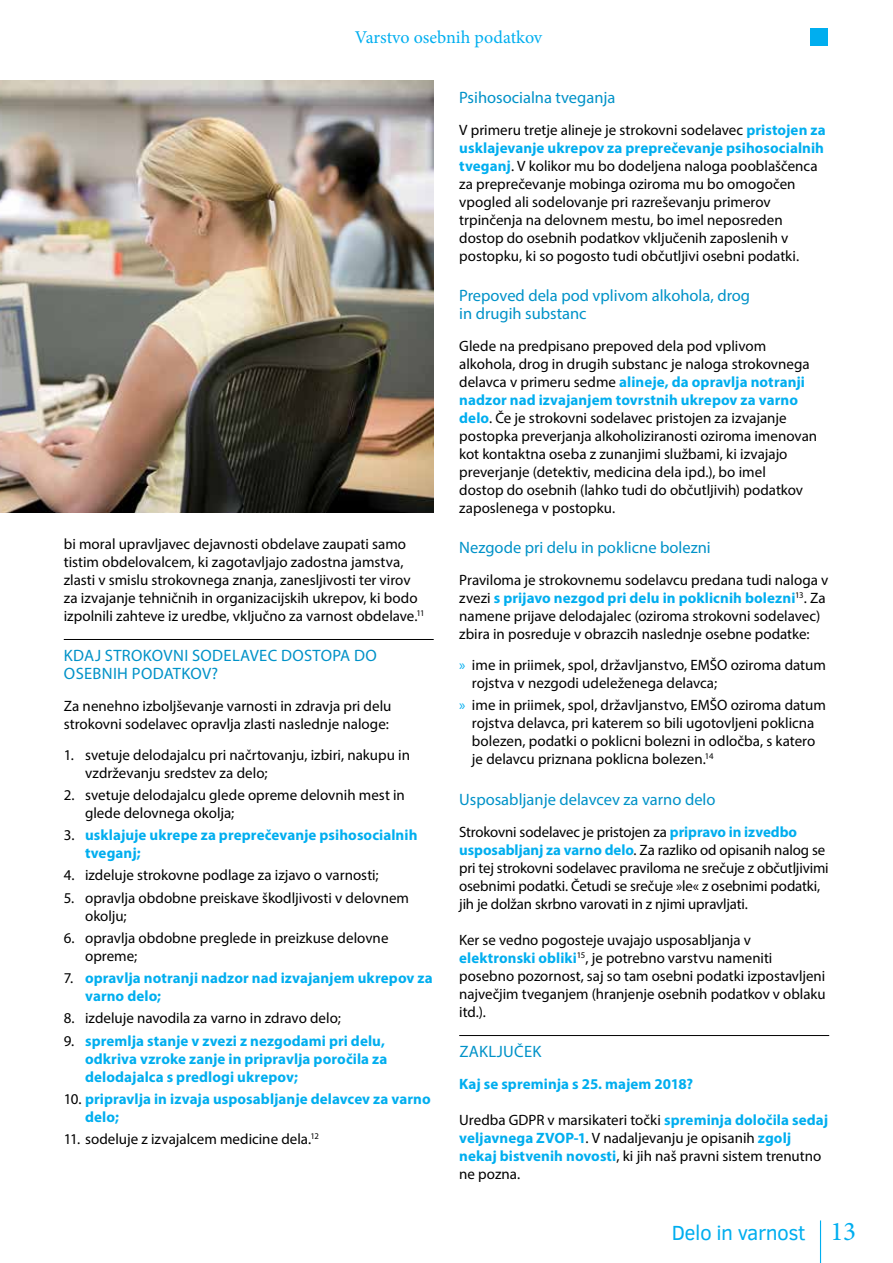
<style>
.page{position:relative;width:893px;height:1263px;background:#fff}
.page>*{position:absolute;margin:0;border:0;box-sizing:border-box;transform-origin:0 0}
.t1{font:21px "Clear Sans";letter-spacing:-.025em;color:#00aeef}
.t2{font:18px "Minion Pro";letter-spacing:-.005em;color:#00aeef}
.t3{font:16.5px/18px "Myriad Pro";color:#0092c8}
.t4{font:15px/18px "Myriad Pro";color:#000}
.t5{font:700 15px/18px "Myriad Pro";letter-spacing:.005em;color:#00aeef}
.s1{font-weight:400;color:#000}
.s2{font-weight:700;color:#00aeef}
.s3{color:#00aeef}
.s4{font-family:"Minion Pro";font-size:27px}
</style>
<div class="page">
<hr style="left:820px;top:1220px;width:1px;height:43px;background:#00aeef">
<div style="left:810px;top:29px;width:17px;height:17px;background:#00aeef"></div>
<hr style="left:64px;top:639px;width:370px;height:1px;background:#000">
<hr style="left:459px;top:1035px;width:370px;height:1px;background:#000">
<img style="left:0;top:81px;width:434px;height:432px">
<p class="t2" style="left:355px;top:25px;width:189px">Varstvo osebnih podatkov</p>
<p class="t4" style="left:64px;top:535px;width:362px">bi moral upravljavec dejavnosti obdelave zaupati samo tistim obdelovalcem, ki zagotavljajo zadostna jamstva, zlasti v smislu strokovnega znanja, zanesljivosti ter virov za izvajanje tehničnih in organizacijskih ukrepov, ki bodo izpolnili zahteve iz uredbe, vključno za varnost obdelave.<sup>11</sup></p>
<p class="t3" style="left:64px;top:646px;width:19px">Kdaj</p>
<p class="t3" style="left:105px;top:646px;width:11px">strokovni</p>
<p class="t3" style="left:192px;top:646px;width:11px">sodelavec</p>
<p class="t3" style="left:281px;top:646px;width:11px">dostopa</p>
<p class="t3" style="left:354px;top:646px;width:12px">do</p>
<p class="t3" style="left:64px;top:664px;width:10px">osebnih</p>
<p class="t3" style="left:132px;top:664px;width:11px">podatkov</p>
<p class="t3" style="left:212px;top:664px;width:8px">?</p>
<p class="t4" style="left:64px;top:697px;width:329px">Za nenehno izboljševanje varnosti in zdravja pri delu strokovni sodelavec opravlja zlasti naslednje naloge:</p>
<p class="t4" style="left:85px;top:745px;width:326px;text-indent:-21px">1. svetuje delodajalcu pri načrtovanju, izbiri, nakupu in vzdrževanju sredstev za delo;</p>
<p class="t4" style="left:85px;top:786px;width:321px;text-indent:-21px">2. svetuje delodajalcu glede opreme delovnih mest in glede delovnega okolja;</p>
<p class="t5" style="left:85px;top:825px;width:334px;text-indent:-21px"><span class="s1">3.</span> usklajuje ukrepe za preprečevanje psihosocialnih tveganj;</p>
<p class="t4" style="left:64px;top:866px;width:316px">4. izdeluje strokovne podlage za izjavo o varnosti;</p>
<p class="t4" style="left:85px;top:888px;width:326px;text-indent:-21px">5. opravlja obdobne preiskave škodljivosti v delovnem okolju;</p>
<p class="t4" style="left:85px;top:928px;width:305px;text-indent:-21px">6. opravlja obdobne preglede in preizkuse delovne opreme;</p>
<p class="t5" style="left:85px;top:968px;width:349px;text-indent:-21px"><span class="s1">7.</span> opravlja notranji nadzor nad izvajanjem ukrepov za varno delo;</p>
<p class="t4" style="left:64px;top:1009px;width:279px">8. izdeluje navodila za varno in zdravo delo;</p>
<p class="t5" style="left:85px;top:1031px;width:304px;text-indent:-21px"><span class="s1">9.</span> spremlja stanje v zvezi z nezgodami pri delu, odkriva vzroke zanje in pripravlja poročila za delodajalca s predlogi ukrepov;</p>
<p class="t5" style="left:85px;top:1089px;width:347px;text-indent:-21px"><span class="s1">10.</span> pripravlja in izvaja usposabljanje delavcev za varno delo;</p>
<p class="t4" style="left:64px;top:1130px;width:257px">11. sodeluje z izvajalcem medicine dela.<sup>12</sup></p>
<p class="t3" style="left:459px;top:88px;width:158px">Psihosocialna tveganja</p>
<p class="t4" style="left:459px;top:121px;width:368px">V primeru tretje alineje je strokovni sodelavec <span class="s2">pristojen za usklajevanje ukrepov za preprečevanje psihosocialnih tveganj</span>. V kolikor mu bo dodeljena naloga pooblaščenca za preprečevanje mobinga oziroma mu bo omogočen vpogled ali sodelovanje pri razreševanju primerov trpinčenja na delovnem mestu, bo imel neposreden dostop do osebnih podatkov vključenih zaposlenih v postopku, ki so pogosto tudi občutljivi osebni podatki.</p>
<p class="t3" style="left:459px;top:286px;width:292px">Prepoved dela pod vplivom alkohola, drog in drugih substanc</p>
<p class="t4" style="left:459px;top:337px;width:360px">Glede na predpisano prepoved dela pod vplivom alkohola, drog in drugih substanc je naloga strokovnega delavca v primeru sedme <span class="s2">alineje, da opravlja notranji nadzor nad izvajanjem tovrstnih ukrepov za varno delo</span>. Če je strokovni sodelavec pristojen za izvajanje postopka preverjanja alkoholiziranosti oziroma imenovan kot kontaktna oseba z zunanjimi službami, ki izvajajo preverjanje (detektiv, medicina dela ipd.), bo imel<br>dostop do osebnih (lahko tudi do občutljivih) podatkov zaposlenega v postopku.</p>
<p class="t3" style="left:459px;top:538px;width:253px">Nezgode pri delu in poklicne bolezni</p>
<p class="t4" style="left:459px;top:571px;width:371px">Praviloma je strokovnemu sodelavcu predana tudi naloga v zvezi <span class="s2">s prijavo nezgod pri delu in poklicnih bolezni</span><sup>13</sup>. Za namene prijave delodajalec (oziroma strokovni sodelavec) zbira in posreduje v obrazcih naslednje osebne podatke:</p>
<p class="t4" style="left:472px;top:655px;width:355px;text-indent:-13px"><span class="s3">»</span> ime in priimek, spol, državljanstvo, EMŠO oziroma datum rojstva v nezgodi udeleženega delavca;</p>
<p class="t4" style="left:472px;top:696px;width:355px;text-indent:-13px"><span class="s3">»</span> ime in priimek, spol, državljanstvo, EMŠO oziroma datum rojstva delavca, pri katerem so bili ugotovljeni poklicna bolezen, podatki o poklicni bolezni in odločba, s katero je delavcu priznana poklicna bolezen.<sup>14</sup></p>
<p class="t3" style="left:459px;top:790px;width:258px">Usposabljanje delavcev za varno delo</p>
<p class="t4" style="left:459px;top:823px;width:371px">Strokovni sodelavec je pristojen za <span class="s2">pripravo in izvedbo usposabljanj za varno delo</span>. Za razliko od opisanih nalog se pri tej strokovni sodelavec praviloma ne srečuje z občutljivimi osebnimi podatki. Četudi se srečuje »le« z osebnimi podatki, jih je dolžan skrbno varovati in z njimi upravljati.</p>
<p class="t4" style="left:459px;top:931px;width:368px">Ker se vedno pogosteje uvajajo usposabljanja v <span class="s2">elektronski obliki</span><sup>15</sup>, je potrebno varstvu nameniti posebno pozornost, saj so tam osebni podatki izpostavljeni največjim tveganjem (hranjenje osebnih podatkov v oblaku itd.).</p>
<p class="t3" style="left:459px;top:1042px;width:20px">Zaključek</p>
<p class="t5" style="left:459px;top:1074px;width:235px">Kaj se spreminja s 25. majem 2018?</p>
<p class="t4" style="left:459px;top:1111px;width:370px">Uredba GDPR v marsikateri točki <span class="s2">spreminja določila sedaj veljavnega ZVOP-1</span>. V nadaljevanju je opisanih <span class="s2">zgolj nekaj bistvenih novosti</span>, ki jih naš pravni sistem trenutno ne pozna.</p>
<h1 class="t1" style="left:672px;top:1219px;width:186px">Delo in varnost <span class="s4">13</span></h1>
</div>
